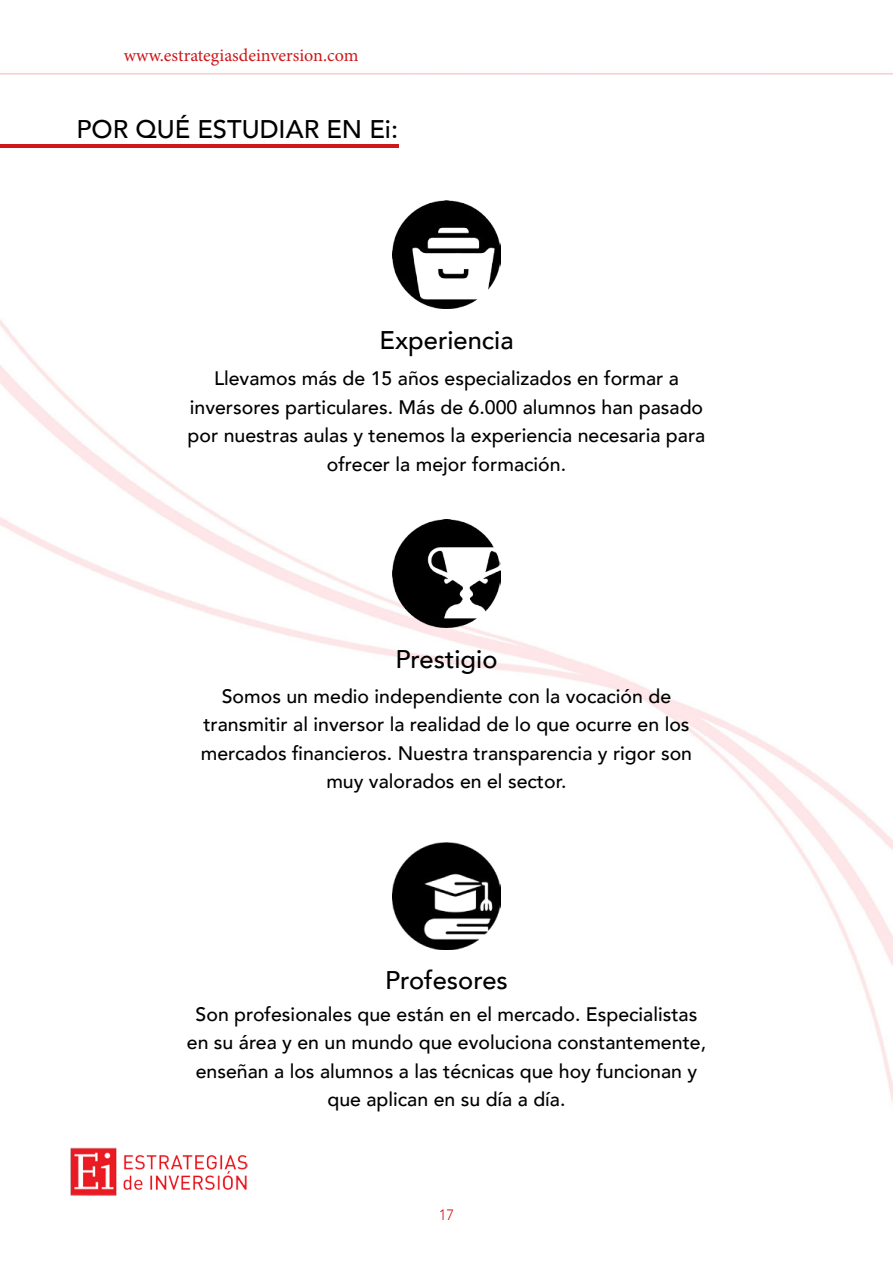
<style>
.page{position:relative;width:893px;height:1263px;background:#fff}
.page>*{position:absolute;margin:0;border:0;box-sizing:border-box;transform-origin:0 0}
.t1{font:500 25.5px "Avenir";color:#000}
.t2{font:500 19.5px/28.5px "Avenir";color:#000;text-align:center}
.t3{font:18px "Minion Pro";color:#cd171a}
.t4{font:300 15px "Avenir";color:#cd171a}
</style>
<div class="page">
<img style="left:0;top:73px;width:893px;height:1030px">
<img style="left:70px;top:1147px;width:178px;height:49px">
<hr style="left:0;top:144px;width:398px;height:3px;background:#cd171a">
<hr style="left:0;top:934px;width:1px;height:162px;background:#cb8f7e">
<img style="left:393px;top:200px;width:107px;height:108px">
<img style="left:393px;top:520px;width:107px;height:107px">
<img style="left:393px;top:842px;width:107px;height:108px">
<p class="t3" style="left:124px;top:43px;width:236px">www.estrategiasdeinversion.com</p>
<p class="t1" style="left:77px;top:107px;width:323px">POR QUÉ ESTUDIAR EN Ei:</p>
<p class="t1" style="left:379px;top:318px;width:136px">Experiencia</p>
<p class="t2" style="left:214px;top:363px;width:466px">Llevamos más de 15 años especializados en formar a</p>
<p class="t2" style="left:188px;top:392px;width:519px">inversores particulares. Más de 6.000 alumnos han pasado por nuestras aulas y tenemos la experiencia necesaria para ofrecer la mejor formación.</p>
<p class="t1" style="left:395px;top:637px;width:103px">Prestigio</p>
<p class="t2" style="left:222px;top:680px;width:451px">Somos un medio independiente con la vocación de</p>
<p class="t2" style="left:201px;top:709px;width:493px">transmitir al inversor la realidad de lo que ocurre en los mercados financieros. Nuestra transparencia y rigor son muy valorados en el sector.</p>
<p class="t1" style="left:385px;top:958px;width:124px">Profesores</p>
<p class="t2" style="left:187px;top:998px;width:521px">Son profesionales que están en el mercado. Especialistas en su área y en un mundo que evoluciona constantemente, enseñan a los alumnos a las técnicas que hoy funcionan y que aplican en su día a día.</p>
<p class="t4" style="left:439px;top:1206px;width:17px">17</p>
</div>
